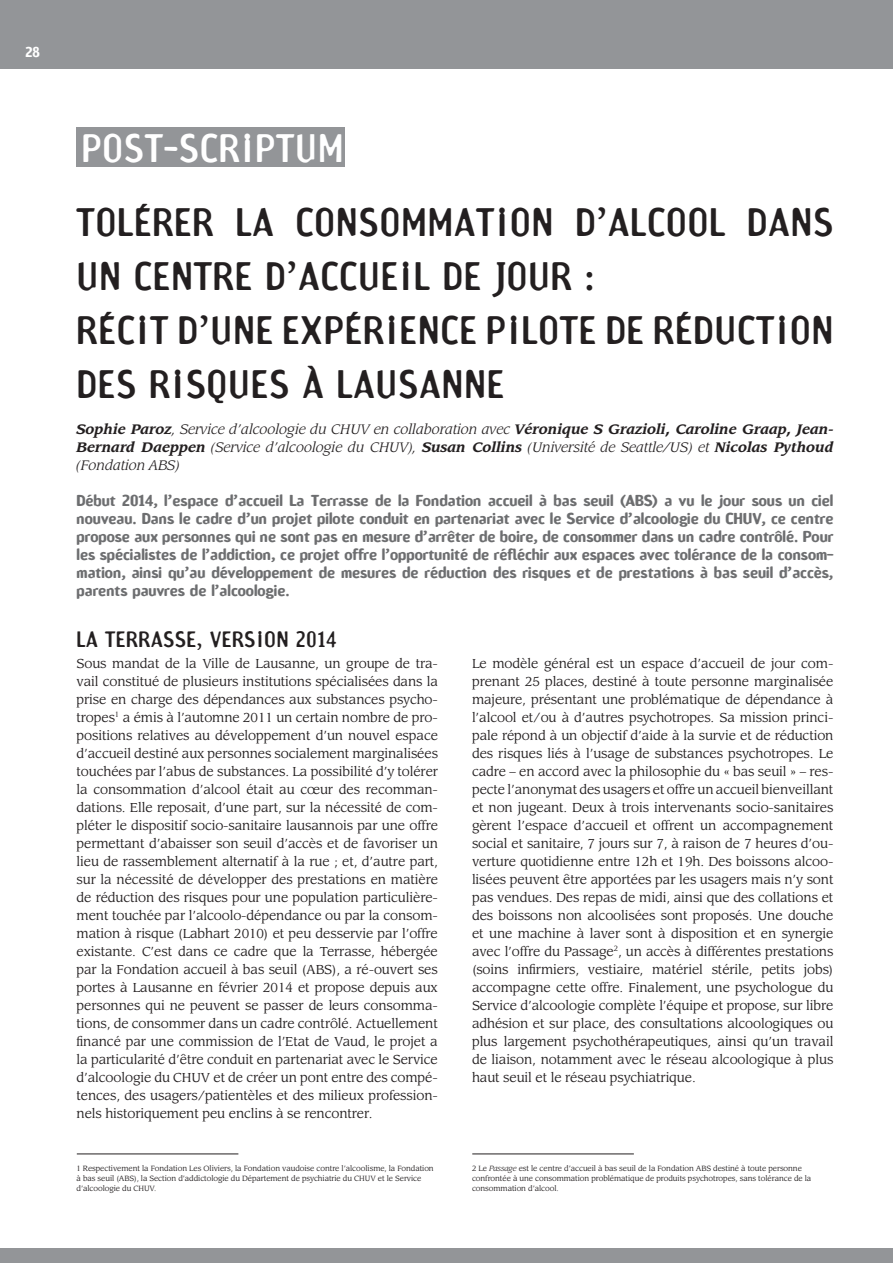
<style>
.page{position:relative;width:893px;height:1263px;background:#fff}
.page>*{position:absolute;margin:0;border:0;box-sizing:border-box;transform-origin:0 0}
.t1{font:37.5px/54px "Amoebia Sans";letter-spacing:.02em;color:#231f20}
.t2{font:37.5px "Amoebia Sans";letter-spacing:.02em;color:#fff}
.t3{font:21px "Amoebia Sans";letter-spacing:.02em;color:#231f20}
.t4{font:700 15px/18px "Amoebia";color:#6d6e70;text-align:justify}
.t5{font:italic 13.5px/18px "Leawood";color:#231f20;text-align:justify}
.t6{font:700 13.5px "Amoebia";color:#fff}
.t7{font:12.75px/18px "Leawood";letter-spacing:-.01em;color:#231f20;text-align:justify}
.t8{font:7.5px/9.8px "Leawood";letter-spacing:-.01em;color:#231f20}
.s1{font-weight:700}
.s2{font-style:italic}
</style>
<div class="page">
<div style="left:0;top:0;width:893px;height:68px;background:#939598"></div>
<div style="left:0;top:1249px;width:893px;height:14px;background:#939598"></div>
<div style="left:77px;top:128px;width:268px;height:39px;background:#939598"></div>
<hr style="left:77px;top:1154px;width:161px;height:1px;background:#231f20">
<hr style="left:472px;top:1154px;width:162px;height:1px;background:#231f20">
<p class="t6" style="left:26px;top:46px;width:16px">28</p>
<h1 class="t2" style="left:81px;top:134px;width:263px">POST-SCRIPTUM</h1>
<h1 class="t1" style="left:77px;top:198px;width:758px">TOLÉRER LA CONSOMMATION D’ALCOOL DANS UN CENTRE D’ACCUEIL DE JOUR :<br>RÉCIT D’UNE EXPÉRIENCE PILOTE DE RÉDUCTION DES RISQUES À LAUSANNE</h1>
<p class="t5" style="left:77px;top:421px;width:758px"><span class="s1">Sophie Paroz</span>, Service d’alcoologie du CHUV en collaboration avec <span class="s1">Véronique S Grazioli, Caroline Graap, Jean-Bernard Daeppen</span> (Service d’alcoologie du CHUV), <span class="s1">Susan Collins</span> (Université de Seattle/US) et <span class="s1">Nicolas Pythoud </span>(Fondation ABS)</p>
<p class="t4" style="left:77px;top:492px;width:759px">Début 2014, l’espace d’accueil La Terrasse de la Fondation accueil à bas seuil (ABS) a vu le jour sous un ciel nouveau. Dans le cadre d’un projet pilote conduit en partenariat avec le Service d’alcoologie du CHUV, ce centre propose aux personnes qui ne sont pas en mesure d’arrêter de boire, de consommer dans un cadre contrôlé. Pour les spécialistes de l’addiction, ce projet offre l’opportunité de réfléchir aux espaces avec tolérance de la consom&shy;mation, ainsi qu’au développement de mesures de réduction des risques et de prestations à bas seuil d’accès, parents pauvres de l’alcoologie.</p>
<h2 class="t3" style="left:77px;top:631px;width:262px">LA TERRASSE, VERSION 2014</h2>
<p class="t7" style="left:77px;top:655px;width:363px">Sous mandat de la Ville de Lausanne, un groupe de tra&shy;vail constitué de plusieurs institutions spécialisées dans la prise en charge des dépendances aux substances psycho&shy;tropes<sup>1</sup> a émis à l’automne 2011 un certain nombre de pro&shy;positions relatives au développement d’un nouvel espace d’accueil destiné aux personnes socialement marginalisées touchées par l’abus de substances. La possibilité d’y tolérer la consommation d’alcool était au cœur des recomman&shy;dations. Elle reposait, d’une part, sur la nécessité de com&shy;pléter le dispositif socio-sanitaire lausannois par une offre permettant d’abaisser son seuil d’accès et de favoriser un lieu de rassemblement alternatif à la rue ; et, d’autre part, sur la nécessité de développer des prestations en matière de réduction des risques pour une population particulière&shy;ment touchée par l’alcoolo-dépendance ou par la consom&shy;mation à risque (Labhart 2010) et peu desservie par l’offre existante. C’est dans ce cadre que la Terrasse, hébergée par la Fondation accueil à bas seuil (ABS), a ré-ouvert ses portes à Lausanne en février 2014 et propose depuis aux personnes qui ne peuvent se passer de leurs consomma&shy;tions, de consommer dans un cadre contrôlé. Actuellement financé par une commission de l’Etat de Vaud, le projet a la particularité d’être conduit en partenariat avec le Service d’alcoologie du CHUV et de créer un pont entre des compé&shy;tences, des usagers/patientèles et des milieux profession&shy;nels historiquement peu enclins à se rencontrer.</p>
<p class="t7" style="left:472px;top:655px;width:363px">Le modèle général est un espace d’accueil de jour com&shy;prenant 25 places, destiné à toute personne marginalisée majeure, présentant une problématique de dépendance à l’alcool et/ou à d’autres psychotropes. Sa mission princi&shy;pale répond à un objectif d’aide à la survie et de réduction des risques liés à l’usage de substances psychotropes. Le cadre – en accord avec la philosophie du « bas seuil » – res&shy;pecte l’anonymat des usagers et offre un accueil bienveillant et non jugeant. Deux à trois intervenants socio-sanitaires gèrent l’espace d’accueil et offrent un accompagnement social et sanitaire, 7 jours sur 7, à raison de 7 heures d’ou&shy;verture quotidienne entre 12h et 19h. Des boissons alcoo&shy;lisées peuvent être apportées par les usagers mais n’y sont pas vendues. Des repas de midi, ainsi que des collations et des boissons non alcoolisées sont proposés. Une douche et une machine à laver sont à disposition et en synergie avec l’offre du Passage<sup>2</sup>, un accès à différentes prestations (soins infirmiers, vestiaire, matériel stérile, petits jobs) accompagne cette offre. Finalement, une psychologue du Service d’alcoologie complète l’équipe et propose, sur libre adhésion et sur place, des consultations alcoologiques ou plus largement psychothérapeutiques, ainsi qu’un travail de liaison, notamment avec le réseau alcoologique à plus haut seuil et le réseau psychiatrique.</p>
<p class="t8" style="left:77px;top:1164px;width:359px">1 Respectivement la Fondation Les Oliviers, la Fondation vaudoise contre l’alcoolisme, la Fondation à bas seuil (ABS), la Section d’addictologie du Département de psychiatrie du CHUV et le Service d’alcoologie du CHUV.</p>
<p class="t8" style="left:472px;top:1164px;width:341px">2 Le <span class="s2">Passage</span> est le centre d’accueil à bas seuil de la Fondation ABS destiné à toute personne confrontée à une consommation problématique de produits psychotropes, sans tolérance de la consommation d’alcool.</p>
</div>
